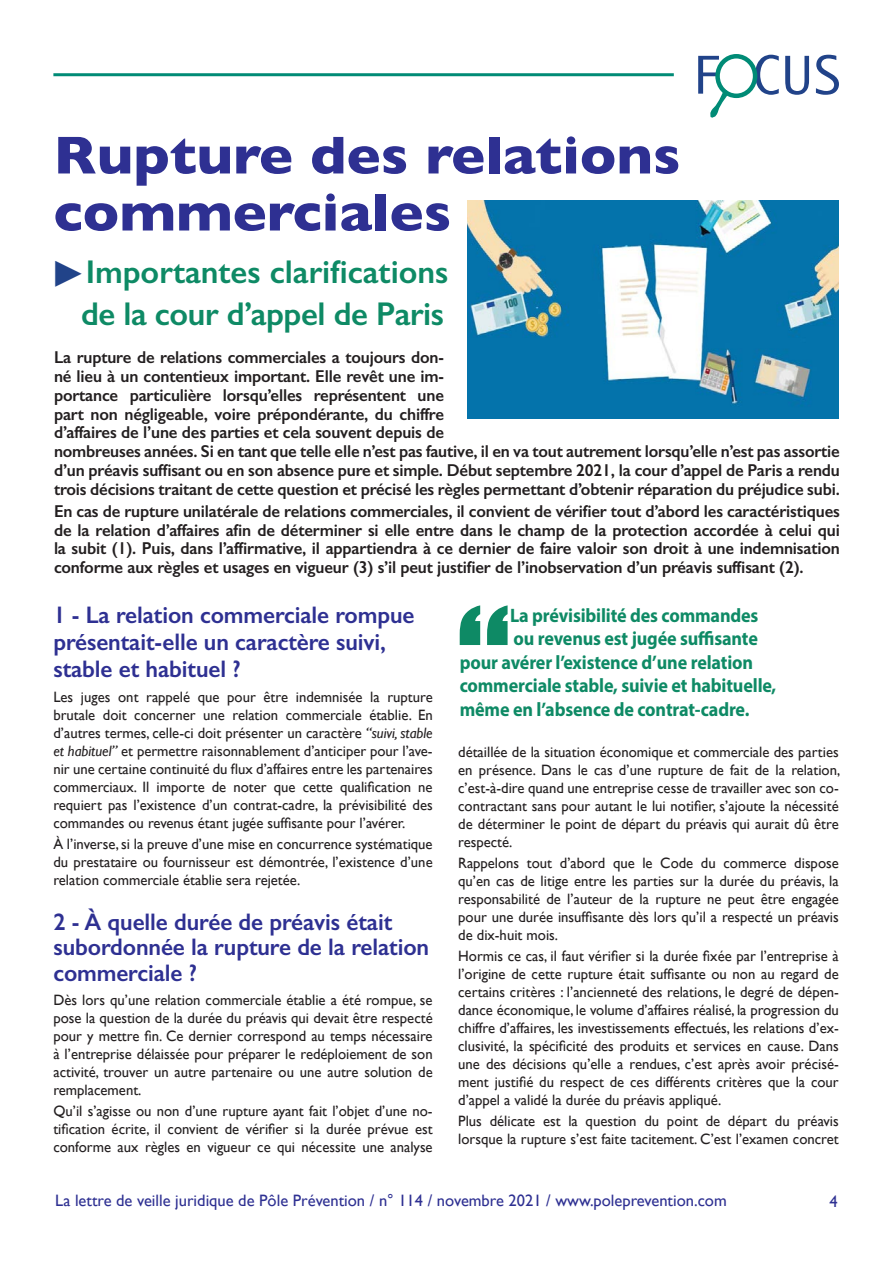
<style>
.page{position:relative;width:893px;height:1263px;background:#fff}
.page>*{position:absolute;margin:0;border:0;box-sizing:border-box;transform-origin:0 0}
.t1{font:154.8px "Impact";color:#0e8a65}
.t2{font:700 54px/57px "Gill Sans";color:#2e3092;scale:1.06 1}
.t3{font:600 33px/42px "Gill Sans";color:#0e8a65}
.t4{font:600 24px/27px "Gill Sans";letter-spacing:-.005em;color:#2e3092}
.t5{font:700 19.5px "Myriad Pro";letter-spacing:-.01em;color:#0e8a65;scale:.93 1}
.t6{font:600 17.25px/18.8px "Gill Sans";letter-spacing:-.01em;color:#231f20}
.t7{font:16.5px "Gill Sans";color:#2e3092}
.t8{font:15px/18px "Gill Sans";color:#231f20;text-align:justify}
.s1{font-style:italic}
</style>
<div class="page">
<hr style="left:53px;top:73px;width:621px;height:3px;background:#008b76">
<div style="left:715px;top:54px;width:42px;height:44px;border:4px solid #008b76;border-radius:50%"></div>
<svg style="left:698px;top:55px;width:141px;height:63px"></svg>
<img style="left:468px;top:200px;width:371px;height:219px">
<p class="t2" style="left:53px;top:126px;width:593px">Rupture des relations commerciales</p>
<p class="t3" style="left:81px;top:251px;width:369px">Importantes clarifications de la cour d’appel de Paris</p>
<p class="t6" style="left:54px;top:348px;width:787px">La rupture de relations commerciales a toujours don-<br>né lieu à un contentieux important. Elle revêt une im-<br>portance particulière lorsqu’elles représentent une<br>part non négligeable, voire prépondérante, du chiffre<br>d’affaires de l’une des parties et cela souvent depuis de<br>nombreuses années. Si en tant que telle elle n’est pas fautive, il en va tout autrement lorsqu’elle n’est pas assortie d’un préavis suffisant ou en son absence pure et simple. Début septembre 2021, la cour d’appel de Paris a rendu trois décisions traitant de cette question et précisé les règles permettant d’obtenir réparation du préjudice subi.</p>
<p class="t6" style="left:54px;top:501px;width:787px;text-align:justify">En cas de rupture unilatérale de relations commerciales, il convient de vérifier tout d’abord les caractéristiques de la relation d’affaires afin de déterminer si elle entre dans le champ de la protection accordée à celui qui la subit (1). Puis, dans l’affirmative, il appartiendra à ce dernier de faire valoir son droit à une indemnisation conforme aux règles et usages en vigueur (3) s’il peut justifier de l’inobservation d’un préavis suffisant (2).</p>
<p class="t4" style="left:53px;top:602px;width:363px">1 - La relation commerciale rompue présentait-elle un caractère suivi, stable et habituel ?</p>
<p class="t8" style="left:53px;top:687px;width:381px">Les juges ont rappelé que pour être indemnisée la rupture brutale doit concerner une relation commerciale établie. En d’autres termes, celle-ci doit présenter un caractère <span class="s1">“suivi, stable et habituel”</span> et permettre raisonnablement d’anticiper pour l’ave&shy;nir une certaine continuité du flux d’affaires entre les partenaires commerciaux. Il importe de noter que cette qualification ne requiert pas l’existence d’un contrat-cadre, la prévisibilité des commandes ou revenus étant jugée suffisante pour l’avérer.</p>
<p class="t8" style="left:53px;top:835px;width:381px">À l’inverse, si la preuve d’une mise en concurrence systématique du prestataire ou fournisseur est démontrée, l’existence d’une relation commerciale établie sera rejetée.</p>
<p class="t4" style="left:53px;top:909px;width:377px;line-height:25.5px">2 - À quelle durée de préavis était subordonnée la rupture de la relation commerciale ?</p>
<p class="t8" style="left:53px;top:991px;width:381px">Dès lors qu’une relation commerciale établie a été rompue, se pose la question de la durée du préavis qui devait être respecté pour y mettre fin. Ce dernier correspond au temps nécessaire à l’entreprise délaissée pour préparer le redéploiement de son activité, trouver un autre partenaire ou une autre solution de remplacement.</p>
<p class="t8" style="left:53px;top:1102px;width:381px">Qu’il s’agisse ou non d’une rupture ayant fait l’objet d’une no&shy;tification écrite, il convient de vérifier si la durée prévue est conforme aux règles en vigueur ce qui nécessite une analyse</p>
<p class="t1" style="left:457px;top:547px;width:55px">“</p>
<p class="t5" style="left:510px;top:603px;width:269px">La prévisibilité des commandes</p>
<p class="t5" style="left:513px;top:626px;width:264px">ou revenus est jugée suffisante</p>
<p class="t5" style="left:460px;top:649px;width:317px">pour avérer l’existence d’une relation</p>
<p class="t5" style="left:460px;top:673px;width:342px">commerciale stable, suivie et habituelle,</p>
<p class="t5" style="left:460px;top:696px;width:313px">même en l’absence de contrat-cadre.</p>
<p class="t8" style="left:458px;top:742px;width:384px">détaillée de la situation économique et commerciale des parties en présence. Dans le cas d’une rupture de fait de la relation, c’est-à-dire quand une entreprise cesse de travailler avec son co&shy;contractant sans pour autant le lui notifier, s’ajoute la nécessité de déterminer le point de départ du préavis qui aurait dû être respecté.</p>
<p class="t8" style="left:458px;top:853px;width:382px">Rappelons tout d’abord que le Code du commerce dispose qu’en cas de litige entre les parties sur la durée du préavis, la responsabilité de l’auteur de la rupture ne peut être engagée pour une durée insuffisante dès lors qu’il a respecté un préavis de dix-huit mois.</p>
<p class="t8" style="left:458px;top:946px;width:382px">Hormis ce cas, il faut vérifier si la durée fixée par l’entreprise à l’origine de cette rupture était suffisante ou non au regard de certains critères : l’ancienneté des relations, le degré de dépen&shy;dance économique, le volume d’affaires réalisé, la progression du chiffre d’affaires, les investissements effectués, les relations d’ex&shy;clusivité, la spécificité des produits et services en cause. Dans une des décisions qu’elle a rendues, c’est après avoir précisé&shy;ment justifié du respect de ces différents critères que la cour d’appel a validé la durée du préavis appliqué.</p>
<p class="t8" style="left:458px;top:1111px;width:382px">Plus délicate est la question du point de départ du préavis lorsque la rupture s’est faite tacitement. C’est l’examen concret</p>
<p class="t7" style="left:55px;top:1191px;width:673px">La lettre de veille juridique de Pôle Prévention / n° 114 / novembre 2021 / www.poleprevention.com</p>
<p class="t7" style="left:829px;top:1191px;width:10px">4</p>
</div>
